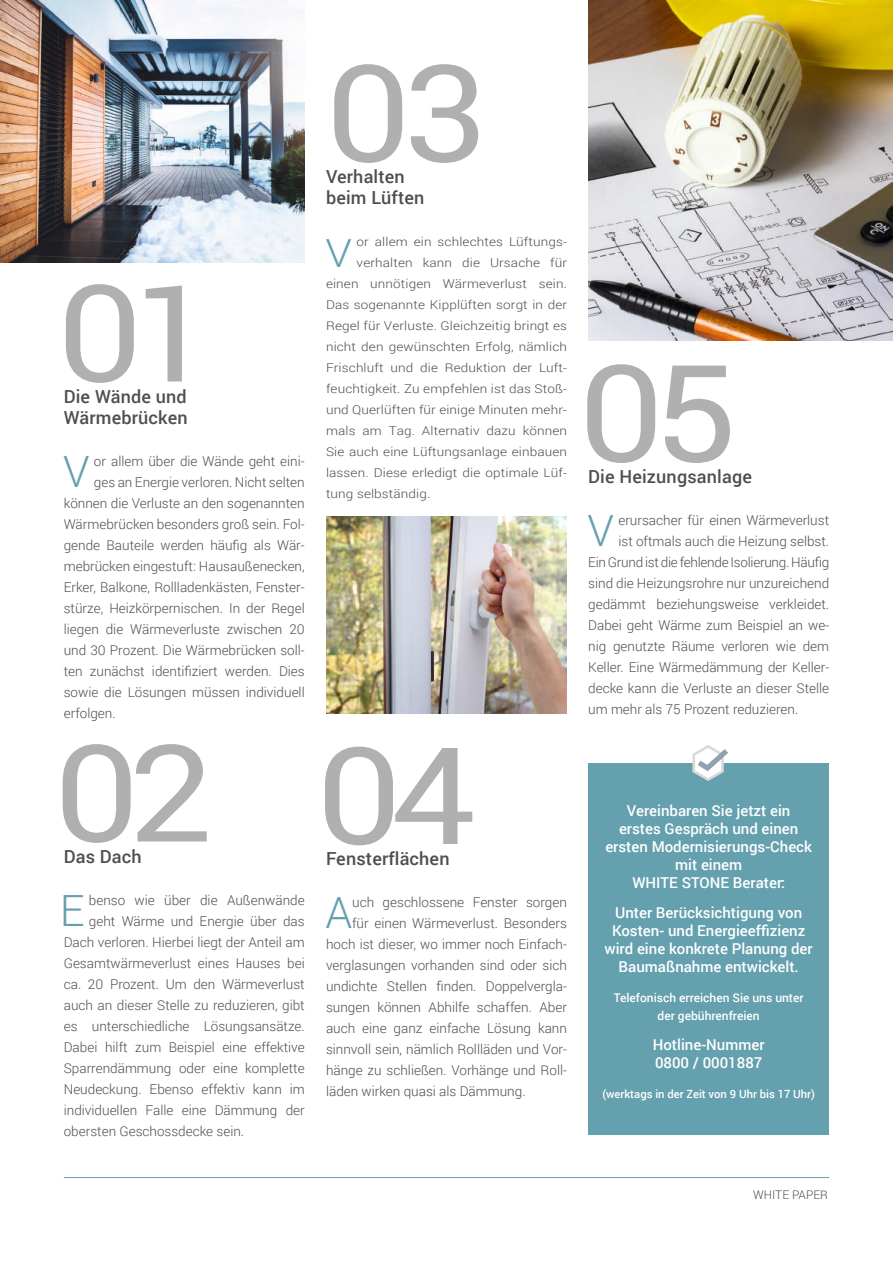
<style>
.page{position:relative;width:893px;height:1263px;background:#fff}
.page>*{position:absolute;margin:0;border:0;box-sizing:border-box;transform-origin:0 0}
.t1{font:135px "Roboto";letter-spacing:-.065em;color:#afb0b0;scale:1.11 1}
.t2{font:300 43.05px "Roboto";color:#64a0ae}
.t3{font:300 38.7px "Roboto";color:#64a0ae;scale:1.11 1}
.t4{font:500 18px/21px "Roboto";letter-spacing:.01em;color:#4e4e4d}
.t5{font:500 15px/18px "Roboto";color:#fff;text-align:center}
.t6{font:300 13.5px "Roboto";color:#4e4e4d}
.t7{font:300 13.5px "Roboto";letter-spacing:-.02em;color:#4e4e4d}
.t8{font:300 12.15px "Roboto";letter-spacing:.01em;color:#4e4e4d;scale:1.11 1}
.t9{font:500 12px/18px "Roboto";color:#fff;text-align:center}
.t10{font:300 11.85px "Roboto";color:#4e4e4d}
.t11{font:500 11.25px "Roboto";color:#fff}
</style>
<div class="page">
<img style="left:0;top:0;width:305px;height:263px">
<img style="left:588px;top:0;width:305px;height:340px">
<img style="left:326px;top:517px;width:241px;height:196px">
<hr style="left:64px;top:1177px;width:765px;height:1px;background:#64a0ae">
<div style="left:588px;top:763px;width:241px;height:371px;background:#64a0ae"></div>
<svg style="left:692px;top:745px;width:36px;height:36px"></svg>
<h1 class="t1" style="left:58px;top:239px;width:145px">01</h1>
<h3 class="t4" style="left:64px;top:385px;width:125px">Die Wände und<br>Wärmebrücken</h3>
<h2 class="t2" style="left:63px;top:441px;width:28px">V</h2>
<p class="t6" style="left:94px;top:451px;width:212px">or allem über die Wände geht eini-</p>
<p class="t6" style="left:94px;top:472px;width:212px">ges an Energie verloren. Nicht selten</p>
<p class="t6" style="left:64px;top:493px;width:242px">können die Verluste an den sogenannten</p>
<p class="t6" style="left:64px;top:514px;width:242px">Wärmebrücken besonders groß sein. Fol-</p>
<p class="t6" style="left:64px;top:535px;width:242px">gende Bauteile werden häufig als Wär-</p>
<p class="t6" style="left:64px;top:556px;width:242px">mebrücken eingestuft: Hausaußenecken,</p>
<p class="t6" style="left:64px;top:577px;width:242px">Erker, Balkone, Rollladenkästen, Fenster-</p>
<p class="t6" style="left:64px;top:598px;width:242px">stürze, Heizkörpernischen. In der Regel</p>
<p class="t6" style="left:64px;top:619px;width:242px">liegen die Wärmeverluste zwischen 20</p>
<p class="t6" style="left:64px;top:640px;width:242px">und 30 Prozent. Die Wärmebrücken soll-</p>
<p class="t6" style="left:64px;top:661px;width:242px">ten zunächst identifiziert werden. Dies</p>
<p class="t6" style="left:64px;top:682px;width:242px">sowie die Lösungen müssen individuell</p>
<p class="t6" style="left:64px;top:703px;width:53px">erfolgen.</p>
<h1 class="t1" style="left:54px;top:699px;width:145px">02</h1>
<h3 class="t4" style="left:64px;top:845px;width:79px">Das Dach</h3>
<h2 class="t2" style="left:60px;top:880px;width:26px">E</h2>
<p class="t6" style="left:89px;top:890px;width:217px">benso wie über die Außenwände</p>
<p class="t6" style="left:89px;top:911px;width:217px">geht Wärme und Energie über das</p>
<p class="t6" style="left:64px;top:932px;width:242px">Dach verloren. Hierbei liegt der Anteil am</p>
<p class="t6" style="left:64px;top:953px;width:242px">Gesamtwärmeverlust eines Hauses bei</p>
<p class="t6" style="left:64px;top:974px;width:242px">ca. 20 Prozent. Um den Wärmeverlust</p>
<p class="t6" style="left:64px;top:995px;width:242px">auch an dieser Stelle zu reduzieren, gibt</p>
<p class="t6" style="left:64px;top:1016px;width:242px">es unterschiedliche Lösungsansätze.</p>
<p class="t6" style="left:64px;top:1037px;width:242px">Dabei hilft zum Beispiel eine effektive</p>
<p class="t6" style="left:64px;top:1058px;width:242px">Sparrendämmung oder eine komplette</p>
<p class="t6" style="left:64px;top:1079px;width:242px">Neudeckung. Ebenso effektiv kann im</p>
<p class="t6" style="left:64px;top:1100px;width:242px">individuellen Falle eine Dämmung der</p>
<p class="t6" style="left:64px;top:1121px;width:182px">obersten Geschossdecke sein.</p>
<h1 class="t1" style="left:326px;top:19px;width:147px">03</h1>
<h3 class="t4" style="left:326px;top:165px;width:100px">Verhalten beim Lüften</h3>
<h3 class="t3" style="left:325px;top:226px;width:25px">V</h3>
<p class="t8" style="left:357px;top:233px;width:191px">or allem ein schlechtes Lüftungs-</p>
<p class="t8" style="left:357px;top:254px;width:191px">verhalten kann die Ursache für</p>
<p class="t8" style="left:326px;top:275px;width:219px">einen unnötigen Wärmeverlust sein.</p>
<p class="t8" style="left:326px;top:296px;width:219px">Das sogenannte Kipplüften sorgt in der</p>
<p class="t8" style="left:326px;top:317px;width:219px">Regel für Verluste. Gleichzeitig bringt es</p>
<p class="t8" style="left:326px;top:338px;width:219px">nicht den gewünschten Erfolg, nämlich</p>
<p class="t8" style="left:326px;top:359px;width:219px">Frischluft und die Reduktion der Luft-</p>
<p class="t8" style="left:326px;top:380px;width:219px">feuchtigkeit. Zu empfehlen ist das Stoß-</p>
<p class="t8" style="left:326px;top:401px;width:219px">und Querlüften für einige Minuten mehr-</p>
<p class="t8" style="left:326px;top:422px;width:219px">mals am Tag. Alternativ dazu können</p>
<p class="t8" style="left:326px;top:443px;width:219px">Sie auch eine Lüftungsanlage einbauen</p>
<p class="t8" style="left:326px;top:464px;width:219px">lassen. Diese erledigt die optimale Lüf-</p>
<p class="t8" style="left:326px;top:485px;width:96px">tung selbständig.</p>
<h1 class="t1" style="left:317px;top:701px;width:145px">04</h1>
<h3 class="t4" style="left:326px;top:847px;width:125px">Fensterflächen</h3>
<h2 class="t2" style="left:325px;top:883px;width:28px">A</h2>
<p class="t6" style="left:352px;top:893px;width:216px">uch geschlossene Fenster sorgen</p>
<p class="t6" style="left:352px;top:914px;width:216px">für einen Wärmeverlust. Besonders</p>
<p class="t6" style="left:326px;top:935px;width:242px">hoch ist dieser, wo immer noch Einfach-</p>
<p class="t6" style="left:326px;top:956px;width:242px">verglasungen vorhanden sind oder sich</p>
<p class="t6" style="left:326px;top:977px;width:242px">undichte Stellen finden. Doppelvergla-</p>
<p class="t6" style="left:326px;top:998px;width:242px">sungen können Abhilfe schaffen. Aber</p>
<p class="t6" style="left:326px;top:1019px;width:242px">auch eine ganz einfache Lösung kann</p>
<p class="t6" style="left:326px;top:1040px;width:242px">sinnvoll sein, nämlich Rollläden und Vor-</p>
<p class="t6" style="left:326px;top:1061px;width:242px">hänge zu schließen. Vorhänge und Roll-</p>
<p class="t6" style="left:326px;top:1082px;width:201px">läden wirken quasi als Dämmung.</p>
<h1 class="t1" style="left:579px;top:319px;width:145px">05</h1>
<h3 class="t4" style="left:588px;top:465px;width:165px">Die Heizungsanlage</h3>
<h2 class="t2" style="left:588px;top:500px;width:28px">V</h2>
<p class="t6" style="left:618px;top:510px;width:212px">erursacher für einen Wärmeverlust</p>
<p class="t6" style="left:618px;top:531px;width:212px">ist oftmals auch die Heizung selbst.</p>
<p class="t7" style="left:588px;top:552px;width:242px">Ein Grund ist die fehlende Isolierung. Häufig</p>
<p class="t6" style="left:588px;top:573px;width:242px">sind die Heizungsrohre nur unzureichend</p>
<p class="t6" style="left:588px;top:594px;width:242px">gedämmt beziehungsweise verkleidet.</p>
<p class="t6" style="left:588px;top:615px;width:242px">Dabei geht Wärme zum Beispiel an we-</p>
<p class="t6" style="left:588px;top:636px;width:242px">nig genutzte Räume verloren wie dem</p>
<p class="t6" style="left:588px;top:657px;width:242px">Keller. Eine Wärmedämmung der Keller-</p>
<p class="t6" style="left:588px;top:678px;width:242px">decke kann die Verluste an dieser Stelle</p>
<p class="t6" style="left:588px;top:699px;width:212px">um mehr als 75 Prozent reduzieren.</p>
<p class="t5" style="left:605px;top:801px;width:208px">Vereinbaren Sie jetzt ein erstes Gespräch und einen ersten Modernisierungs-Check mit einem<br>WHITE STONE Berater:</p>
<p class="t5" style="left:604px;top:903px;width:210px">Unter Berücksichtigung von<br>Kosten- und Energieeffizienz wird eine konkrete Planung der<br>Baumaßnahme entwickelt.</p>
<p class="t9" style="left:614px;top:988px;width:191px">Telefonisch erreichen Sie uns unter der gebührenfreien</p>
<p class="t5" style="left:653px;top:1035px;width:113px;text-align:left">Hotline-Nummer<br>0800 / 0001887</p>
<p class="t11" style="left:602px;top:1086px;width:214px">(werktags in der Zeit von 9 Uhr bis 17 Uhr)</p>
<p class="t10" style="left:753px;top:1186px;width:76px">WHITE PAPER</p>
</div>
